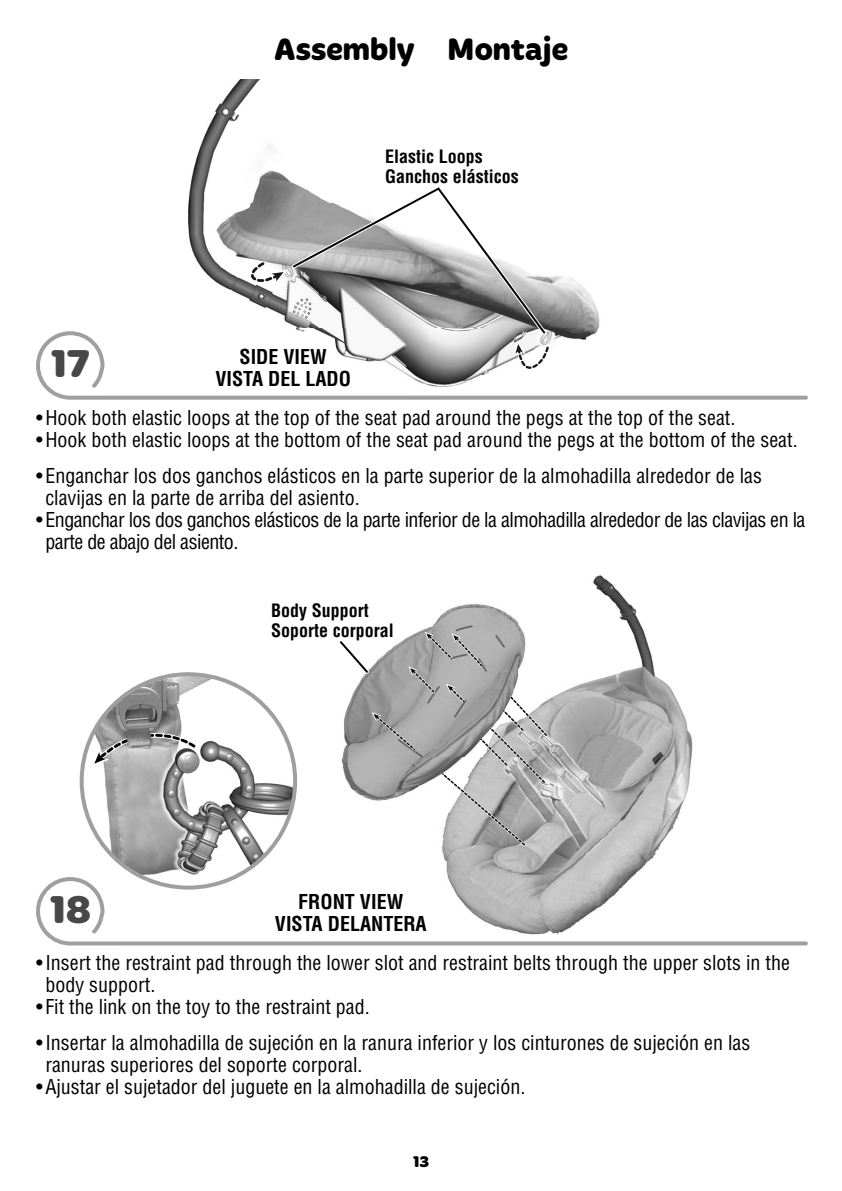
<style>
.page{position:relative;width:842px;height:1191px;background:#fff}
.page>*{position:absolute;margin:0;border:0;box-sizing:border-box;transform-origin:0 0}
.t1{font:700 40px "Merge";color:#484848}
.t2{font:700 32px "Merge Pro";color:#000}
.t3{font:condensed 20px/22px "Helvetica LT Std";color:#000}
.t4{font:condensed 20px/22px "Helvetica LT Std";letter-spacing:-.025em;color:#000}
.t5{font:700 condensed 20px/22px "Helvetica LT Std";color:#000;text-align:center}
.t6{font:700 condensed 18px/20px "Helvetica LT Std";color:#000}
.t7{font:700 16px "Merge Pro";color:#000}
</style>
<div class="page">
<img style="left:188px;top:79px;width:412px;height:250px">
<img style="left:420px;top:575px;width:273px;height:300px">
<svg style="left:36px;top:329px;width:772px;height:71px"></svg>
<svg style="left:248px;top:186px;width:304px;height:188px"></svg>
<svg style="left:36px;top:875px;width:772px;height:71px"></svg>
<svg style="left:340px;top:631px;width:210px;height:217px"></svg>
<img style="left:82px;top:675px;width:213px;height:205px">
<svg style="left:91px;top:731px;width:109px;height:36px"></svg>
<h2 class="t2" style="left:274px;top:37px;width:296px">Assembly Montaje</h2>
<p class="t6" style="left:385px;top:148px;width:135px">Elastic Loops<br>Ganchos elásticos</p>
<p class="t5" style="left:215px;top:347px;width:137px">SIDE VIEW<br>VISTA DEL LADO</p>
<p class="t3" style="left:36px;top:408px;width:701px">• Hook both elastic loops at the top of the seat pad around the pegs at the top of the seat.</p>
<p class="t3" style="left:36px;top:430px;width:763px">• Hook both elastic loops at the bottom of the seat pad around the pegs at the bottom of the seat.</p>
<p class="t3" style="left:45px;top:467px;width:718px;text-indent:-9px">• Enganchar los dos ganchos elásticos en la parte superior de la almohadilla alrededor de las clavijas en la parte de arriba del asiento.</p>
<p class="t4" style="left:45px;top:511px;width:761px;text-indent:-9px">• Enganchar los dos ganchos elásticos de la parte inferior de la almohadilla alrededor de las clavijas en la parte de abajo del asiento.</p>
<h1 class="t1" style="left:50px;top:348px;width:41px">17</h1>
<p class="t6" style="left:271px;top:602px;width:124px">Body Support<br>Soporte corporal</p>
<h1 class="t1" style="left:49px;top:894px;width:44px">18</h1>
<p class="t5" style="left:275px;top:893px;width:153px">FRONT VIEW<br>VISTA DELANTERA</p>
<p class="t3" style="left:45px;top:953px;width:746px;text-indent:-9px">• Insert the restraint pad through the lower slot and restraint belts through the upper slots in the body support.</p>
<p class="t3" style="left:36px;top:997px;width:335px">• Fit the link on the toy to the restraint pad.</p>
<p class="t3" style="left:45px;top:1034px;width:706px;text-indent:-9px">• Insertar la almohadilla de sujeción en la ranura inferior y los cinturones de sujeción en las ranuras superiores del soporte corporal.</p>
<p class="t3" style="left:36px;top:1078px;width:491px">• Ajustar el sujetador del juguete en la almohadilla de sujeción.</p>
<p class="t7" style="left:413px;top:1155px;width:18px">13</p>
</div>
